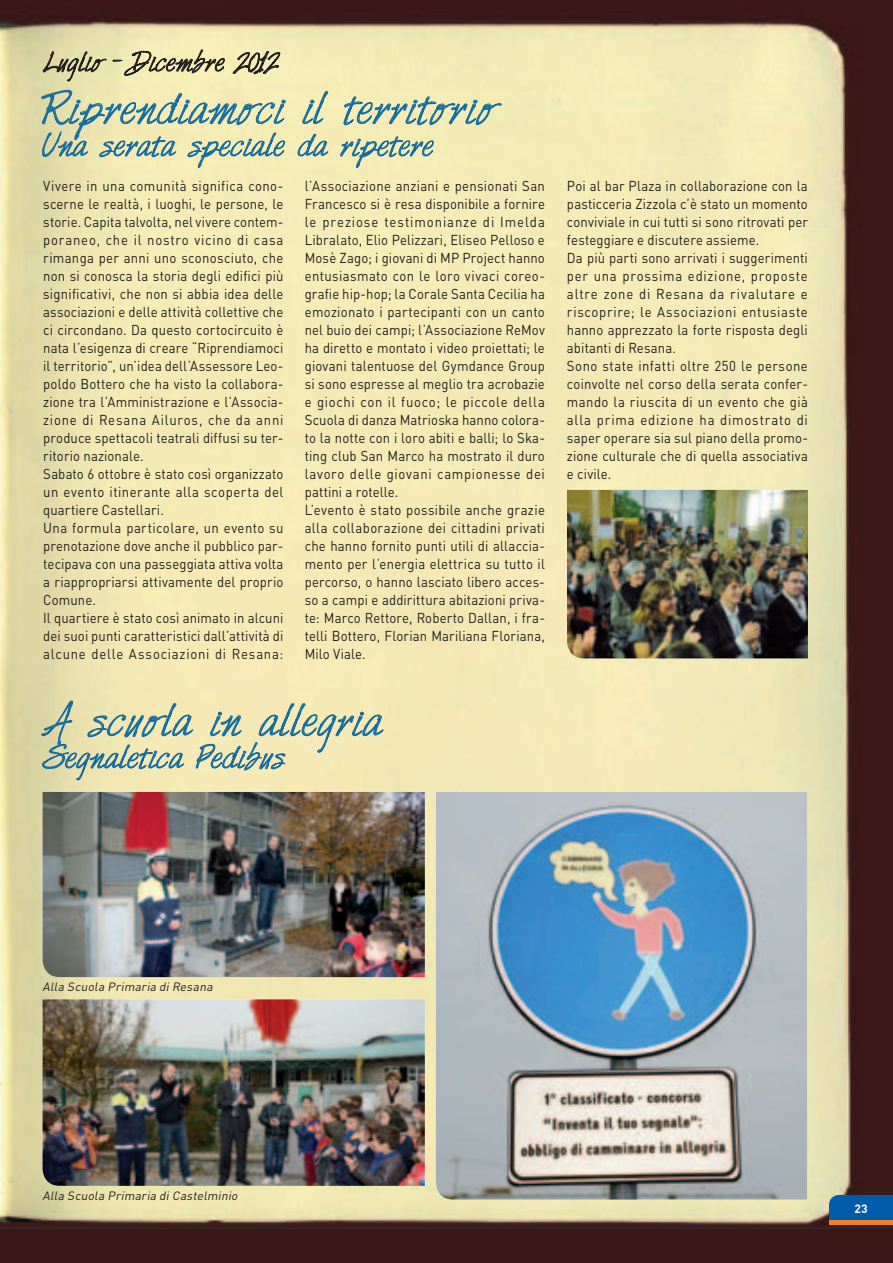
<style>
.page{position:relative;width:893px;height:1263px;background:#fff}
.page>*{position:absolute;margin:0;border:0;box-sizing:border-box;transform-origin:0 0}
.t1{font:37.5px "Harabara Hand";letter-spacing:-.005em;color:#146d9e}
.t2{font:27px "Harabara Hand";letter-spacing:-.005em;color:#146d9e}
.t3{font:22.5px "Harabara Hand";letter-spacing:-.015em;color:#231f20}
.t4{font:14.25px/18px "DIN";letter-spacing:.015em;color:#231f20;scale:.92 1}
.t5{font:italic 12px "DIN";color:#231f20}
.t6{font:700 12px "DIN";color:#fff}
</style>
<div class="page">
<div style="left:0;top:1228px;width:893px;height:35px;background:#3a1818"></div>
<img style="left:0;top:0;width:893px;height:1181px">
<img style="left:0;top:1181px;width:893px;height:47px">
<div style="left:829px;top:1195px;width:64px;height:25px;background:#015aaa"></div>
<div style="left:829px;top:1220px;width:64px;height:5px;background:#f58220"></div>
<svg style="left:302px;top:90px;width:32px;height:34px"></svg>
<svg style="left:343px;top:92px;width:160px;height:34px;background:#c9d3b1"></svg>
<svg style="left:298px;top:134px;width:32px;height:23px"></svg>
<svg style="left:340px;top:135px;width:97px;height:33px;background:#c8d2b0"></svg>
<svg style="left:41px;top:701px;width:347px;height:80px;background:#d4d6b0"></svg>
<img style="left:567px;top:490px;width:241px;height:168px">
<img style="left:436px;top:792px;width:371px;height:407px">
<img style="left:43px;top:792px;width:382px;height:185px">
<img style="left:43px;top:999px;width:382px;height:187px">
<svg style="left:41px;top:46px;width:249px;height:122px;background:#cdd0a9"></svg>
<h3 class="t3" style="left:43px;top:50px;width:238px">Luglio - Dicembre 2012</h3>
<h1 class="t1" style="left:43px;top:89px;width:454px">Riprendiamoci il territorio</h1>
<h2 class="t2" style="left:43px;top:131px;width:393px">Una serata speciale da ripetere</h2>
<p class="t4" style="left:43px;top:177px;width:263px">Vivere in una comunità significa cono&shy;scerne le realtà, i luoghi, le persone, le storie. Capita talvolta, nel vivere contem&shy;poraneo, che il nostro vicino di casa rimanga per anni uno sconosciuto, che non si conosca la storia degli edifici più significativi, che non si abbia idea delle associazioni e delle attività collettive che ci circondano. Da questo cortocircuito è nata l’esigenza di creare “Riprendiamoci il territorio”, un’idea dell’Assessore Leo&shy;poldo Bottero che ha visto la collabora&shy;zione tra l’Amministrazione e l’Associa&shy;zione di Resana Ailuros, che da anni produce spettacoli teatrali diffusi su ter&shy;ritorio nazionale.<br>Sabato 6 ottobre è stato così organizzato un evento itinerante alla scoperta del quartiere Castellari.<br>Una formula particolare, un evento su prenotazione dove anche il pubblico par&shy;tecipava con una passeggiata attiva volta a riappropriarsi attivamente del proprio Comune.<br>Il quartiere è stato così animato in alcuni dei suoi punti caratteristici dall’attività di alcune delle Associazioni di Resana:</p>
<p class="t4" style="left:305px;top:177px;width:263px">l’Associazione anziani e pensionati San Francesco si è resa disponibile a fornire le preziose testimonianze di Imelda Libralato, Elio Pelizzari, Eliseo Pelloso e Mosè Zago; i giovani di MP Project hanno entusiasmato con le loro vivaci coreo&shy;grafie hip-hop; la Corale Santa Cecilia ha emozionato i partecipanti con un canto nel buio dei campi; l’Associazione ReMov ha diretto e montato i video proiettati; le giovani talentuose del Gymdance Group si sono espresse al meglio tra acrobazie e giochi con il fuoco; le piccole della Scuola di danza Matrioska hanno colora&shy;to la notte con i loro abiti e balli; lo Ska&shy;ting club San Marco ha mostrato il duro lavoro delle giovani campionesse dei pattini a rotelle.<br>L’evento è stato possibile anche grazie alla collaborazione dei cittadini privati che hanno fornito punti utili di allaccia&shy;mento per l’energia elettrica su tutto il percorso, o hanno lasciato libero acces&shy;so a campi e addirittura abitazioni priva&shy;te: Marco Rettore, Roberto Dallan, i fra&shy;telli Bottero, Florian Mariliana Floriana, Milo Viale.</p>
<h1 class="t1" style="left:43px;top:701px;width:341px">A scuola in allegria</h1>
<h2 class="t2" style="left:43px;top:743px;width:244px">Segnaletica Pedibus</h2>
<p class="t4" style="left:567px;top:177px;width:263px">Poi al bar Plaza in collaborazione con la pasticceria Zizzola c’è stato un momento conviviale in cui tutti si sono ritrovati per festeggiare e discutere assieme.<br>Da più parti sono arrivati i suggerimenti per una prossima edizione, proposte altre zone di Resana da rivalutare e riscoprire; le Associazioni entusiaste hanno apprezzato la forte risposta degli abitanti di Resana.<br>Sono state infatti oltre 250 le persone coinvolte nel corso della serata confer&shy;mando la riuscita di un evento che già alla prima edizione ha dimostrato di saper operare sia sul piano della promo&shy;zione culturale che di quella associativa e civile.</p>
<p class="t5" style="left:43px;top:979px;width:174px">Alla Scuola Primaria diResana</p>
<p class="t5" style="left:43px;top:1188px;width:199px">Alla Scuola Primaria diCastelminio</p>
<p class="t6" style="left:855px;top:1201px;width:15px">23</p>
</div>
